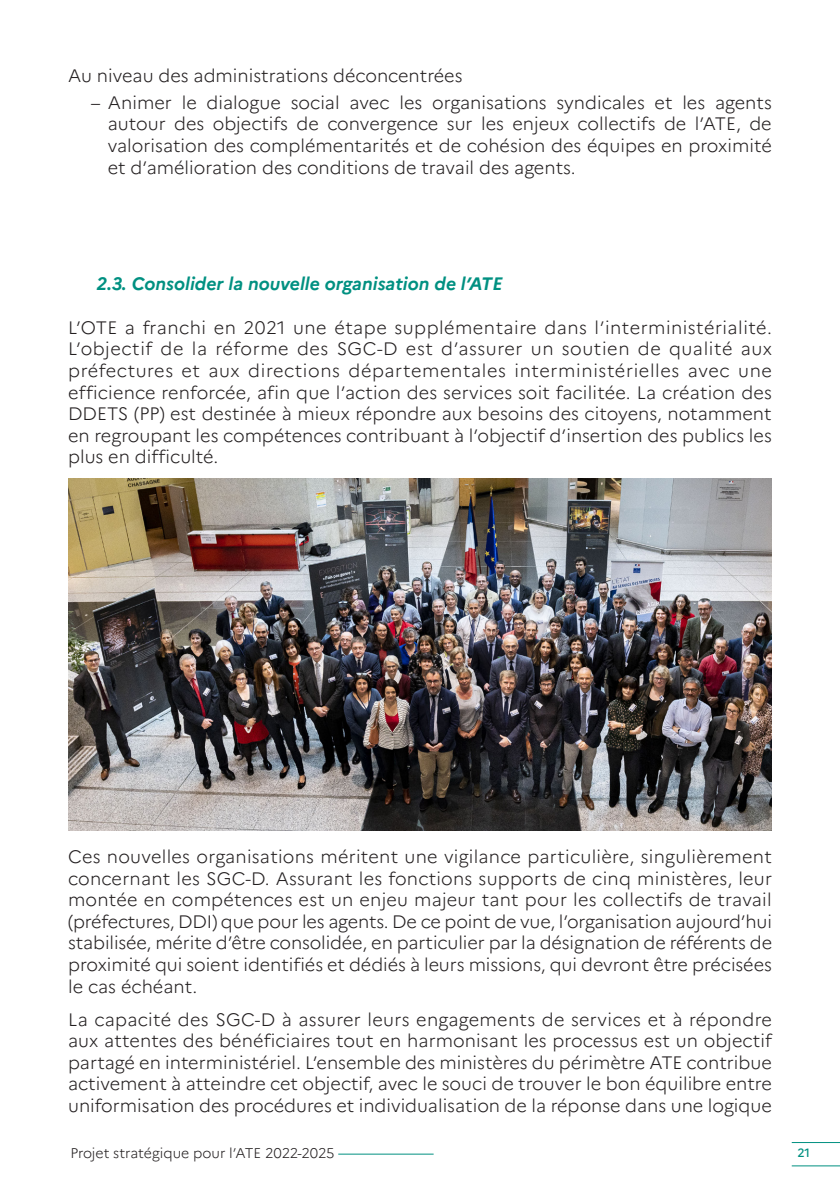
<style>
.page{position:relative;width:840px;height:1191px;background:#fff}
.page>*{position:absolute;margin:0;border:0;box-sizing:border-box;transform-origin:0 0}
.Texte{font:300 18px/21.6px "Marianne";color:#231f20;text-align:justify}
._1_1{font:italic 700 18px "Marianne";color:#009081}
.t1{font:300 14px "Marianne";color:#231f20}
.t2{font:500 12px "Marianne";color:#009081}
</style>
<div class="page">
<hr style="left:791px;top:1165px;width:48px;height:1px;background:#009081">
<hr style="left:791px;top:1142px;width:48px;height:1px;background:#009081">
<hr style="left:338px;top:1153px;width:95px;height:1px;background:#009081">
<img style="left:68px;top:478px;width:703px;height:352px">
<p class="Texte" style="left:68px;top:64px;width:396px">Au niveau des administrations déconcentrées</p>
<p class="Texte" style="left:108px;top:92px;width:665px;text-indent:-17px">– Animer le dialogue social avec les organisations syndicales et les agents autour des objectifs de convergence sur les enjeux collectifs de l’ATE, de valorisation des complémentarités et de cohésion des équipes en proximité et d’amélioration des conditions de travail des agents.</p>
<p class="_1_1" style="left:96px;top:272px;width:407px">2.3. Consolider la nouvelle organisation de l’ATE</p>
<p class="Texte" style="left:68px;top:316px;width:705px">L’OTE a franchi en 2021 une étape supplémentaire dans l’interministérialité.<br>L’objectif de la réforme des SGC-D est d’assurer un soutien de qualité aux préfectures et aux directions départementales interministérielles avec une efficience renforcée, afin que l’action des services soit facilitée. La création des DDETS (PP) est destinée à mieux répondre aux besoins des citoyens, notamment en regroupant les compétences contribuant à l’objectif d’insertion des publics les plus en difficulté.</p>
<p class="Texte" style="left:68px;top:845px;width:705px">Ces nouvelles organisations méritent une vigilance particulière, singulièrement concernant les SGC-D. Assurant les fonctions supports de cinq ministères, leur montée en compétences est un enjeu majeur tant pour les collectifs de travail (préfectures, DDI) que pour les agents. De ce point de vue, l’organisation aujourd’hui stabilisée, mérite d’être consolidée, en particulier par la désignation de référents de proximité qui soient identifiés et dédiés à leurs missions, qui devront être précisées le cas échéant.</p>
<p class="Texte" style="left:68px;top:1008px;width:705px">La capacité des SGC-D à assurer leurs engagements de services et à répondre aux attentes des bénéficiaires tout en harmonisant les processus est un objectif partagé en interministériel. L’ensemble des ministères du périmètre ATE contribue activement à atteindre cet objectif, avec le souci de trouver le bon équilibre entre uniformisation des procédures et individualisation de la réponse dans une logique</p>
<p class="t1" style="left:70px;top:1144px;width:265px">Projet stratégique pour l’ATE 2022-2025</p>
<p class="t2" style="left:797px;top:1145px;width:14px">21</p>
</div>
